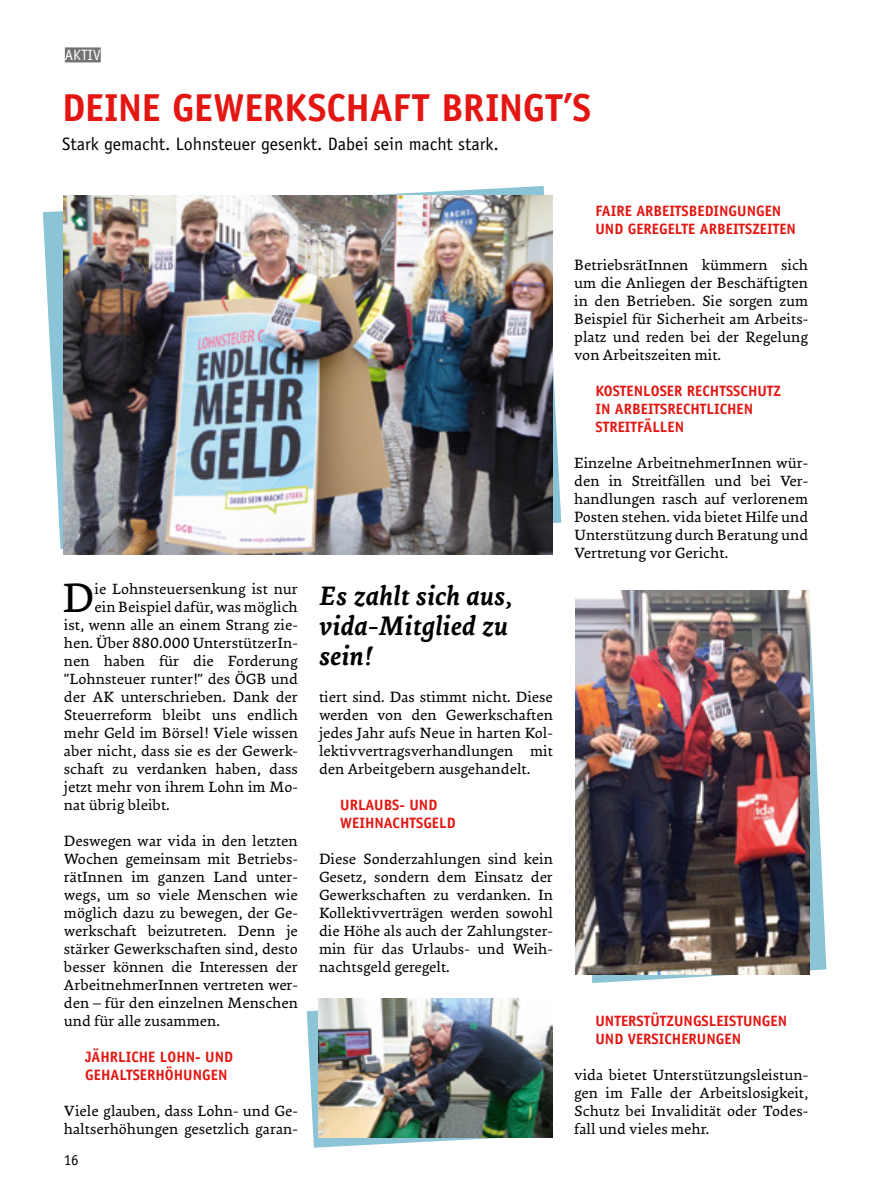
<style>
.page{position:relative;width:872px;height:1191px;background:#fff}
.page>*{position:absolute;margin:0;border:0;box-sizing:border-box;transform-origin:0 0}
.t1{font:41.4px "Ginkgo LT Pro";color:#000}
.t2{font:700 39px "Officina Sans Std";letter-spacing:-.01em;color:#e31611}
.t3{font:italic 700 27px/30px "Ginkgo LT Pro";color:#000}
.t4{font:18px "Officina Sans Std";color:#000}
.t5{font:15px/18px "Ginkgo LT Pro";color:#000;text-align:justify}
.t6{font:700 15px/18px "Officina Sans Std";color:#e31611}
.t7{font:15px "Officina Sans Std";color:#fff}
.t8{font:15px "Officina Sans Std";color:#000}
</style>
<div class="page">
<div style="left:65px;top:47px;width:36px;height:15px;background:#737273"></div>
<svg style="left:43px;top:186px;width:518px;height:363px"></svg>
<img style="left:64px;top:195px;width:489px;height:359px">
<svg style="left:307px;top:1010px;width:240px;height:137px"></svg>
<img style="left:318px;top:998px;width:235px;height:139px">
<svg style="left:591px;top:606px;width:235px;height:377px"></svg>
<img style="left:575px;top:590px;width:234px;height:385px">
<p class="t7" style="left:65px;top:46px;width:37px">AKTIV</p>
<h2 class="t2" style="left:62px;top:83px;width:531px">DEINE GEWERKSCHAFT BRINGT’S</h2>
<p class="t4" style="left:62px;top:134px;width:435px">Stark gemacht. Lohnsteuer gesenkt. Dabei sein macht stark.</p>
<h1 class="t1" style="left:62px;top:572px;width:34px">D</h1>
<p class="t5" style="left:95px;top:580px;width:205px">ie Lohnsteuersenkung ist nur</p>
<p class="t5" style="left:95px;top:598px;width:205px">ein Beispiel dafür, was möglich</p>
<p class="t5" style="left:64px;top:616px;width:235px">ist, wenn alle an einem Strang zie-</p>
<p class="t5" style="left:64px;top:634px;width:235px">hen. Über 880.000 UnterstützerIn-</p>
<p class="t5" style="left:64px;top:652px;width:235px">nen haben für die Forderung</p>
<p class="t5" style="left:64px;top:670px;width:235px">"Lohnsteuer runter!" des ÖGB und</p>
<p class="t5" style="left:64px;top:688px;width:235px">der AK unterschrieben. Dank der</p>
<p class="t5" style="left:64px;top:706px;width:235px">Steuerreform bleibt uns endlich</p>
<p class="t5" style="left:64px;top:724px;width:235px">mehr Geld im Börsel! Viele wissen</p>
<p class="t5" style="left:64px;top:742px;width:235px">aber nicht, dass sie es der Gewerk-</p>
<p class="t5" style="left:64px;top:760px;width:235px">schaft zu verdanken haben, dass</p>
<p class="t5" style="left:64px;top:778px;width:235px">jetzt mehr von ihrem Lohn im Mo-</p>
<p class="t5" style="left:64px;top:796px;width:107px">nat übrig bleibt.</p>
<p class="t5" style="left:64px;top:832px;width:235px">Deswegen war vida in den letzten Wochen gemeinsam mit Betriebs&shy;rätInnen im ganzen Land unter&shy;wegs, um so viele Menschen wie möglich dazu zu bewegen, der Ge&shy;werkschaft beizutreten. Denn je stärker Gewerkschaften sind, desto besser können die Interessen der ArbeitnehmerInnen vertreten wer&shy;den – für den einzelnen Menschen und für alle zusammen.</p>
<p class="t6" style="left:85px;top:1048px;width:149px">JÄHRLICHE LOHN- UND<br>GEHALTSERHÖHUNGEN</p>
<p class="t5" style="left:64px;top:1102px;width:235px">Viele glauben, dass Lohn- und Ge&shy;haltserhöhungen gesetzlich garan-</p>
<p class="t8" style="left:64px;top:1150px;width:16px">16</p>
<h3 class="t3" style="left:319px;top:581px;width:195px">Es zahlt sich aus, vida-Mitglied zu sein!</h3>
<p class="t5" style="left:319px;top:688px;width:235px">tiert sind. Das stimmt nicht. Diese werden von den Gewerkschaften jedes Jahr aufs Neue in harten Kol&shy;lektivvertragsverhandlungen mit den Arbeitgebern ausgehandelt.</p>
<p class="t6" style="left:340px;top:796px;width:117px">URLAUBS- UND<br>WEIHNACHTSGELD</p>
<p class="t5" style="left:319px;top:850px;width:235px">Diese Sonderzahlungen sind kein Gesetz, sondern dem Einsatz der Gewerkschaften zu verdanken. In Kollektivverträgen werden sowohl die Höhe als auch der Zahlungster&shy;min für das Urlaubs- und Weih&shy;nachtsgeld geregelt.</p>
<p class="t6" style="left:595px;top:202px;width:202px">FAIRE ARBEITSBEDINGUNGEN<br>UND GEREGELTE ARBEITSZEITEN</p>
<p class="t5" style="left:574px;top:256px;width:235px">BetriebsrätInnen kümmern sich um die Anliegen der Beschäftigten in den Betrieben. Sie sorgen zum Beispiel für Sicherheit am Arbeits&shy;platz und reden bei der Regelung von Arbeitszeiten mit.</p>
<p class="t6" style="left:595px;top:382px;width:187px">KOSTENLOSER RECHTSSCHUTZ<br>IN ARBEITSRECHTLICHEN<br>STREITFÄLLEN</p>
<p class="t5" style="left:574px;top:454px;width:235px">Einzelne ArbeitnehmerInnen wür&shy;den in Streitfällen und bei Ver&shy;handlungen rasch auf verlorenem Posten stehen. vida bietet Hilfe und Unterstützung durch Beratung und Vertretung vor Gericht.</p>
<p class="t6" style="left:595px;top:1012px;width:193px">UNTERSTÜTZUNGSLEISTUNGEN<br>UND VERSICHERUNGEN</p>
<p class="t5" style="left:574px;top:1066px;width:235px">vida bietet Unterstützungsleistun&shy;gen im Falle der Arbeitslosigkeit, Schutz bei Invalidität oder Todes&shy;fall und vieles mehr.</p>
</div>
